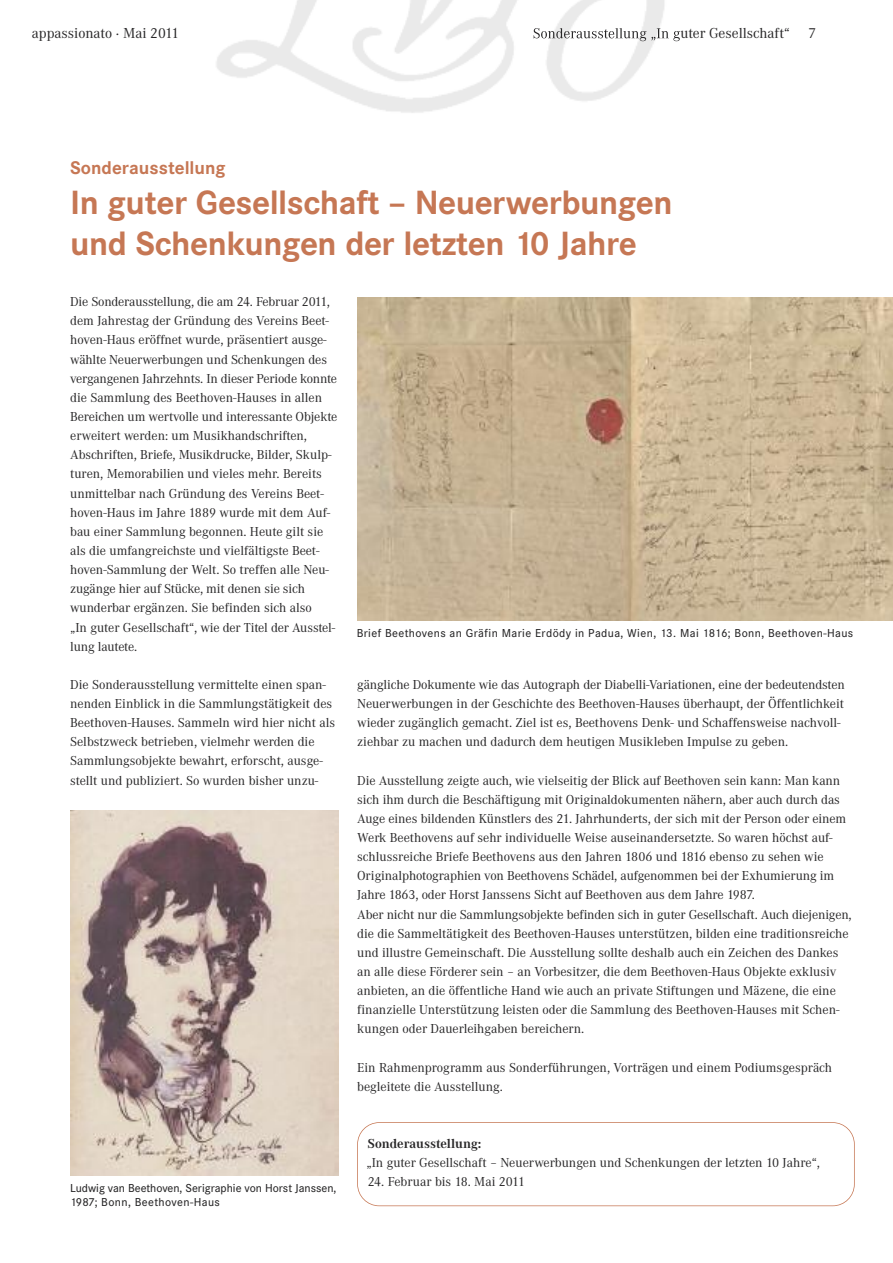
<style>
.page{position:relative;width:893px;height:1263px;background:#fff}
.page>*{position:absolute;margin:0;border:0;box-sizing:border-box;transform-origin:0 0}
.t1{font:700 33px/40.5px "Corporate SBQ";letter-spacing:-.015em;color:#c67754}
.t2{font:700 18px "Corporate SBQ";color:#c67754}
.t3{font:15px "Corporate A";color:#272627}
.t4{font:13.5px/19.2px "Corporate A";color:#272627}
.t5{font:700 13.5px "Corporate A";color:#272627}
.t6{font:500 12px "Corporate S";letter-spacing:.025em;color:#272627}
.t7{font:500 12px/13.5px "Corporate S";color:#272627}
</style>
<div class="page">
<img style="left:216px;top:0;width:464px;height:113px">
<img style="left:534px;top:28px;width:63px;height:10px">
<div style="left:357px;top:1122px;width:498px;height:84px;border:2px solid #c67754;border-radius:22px"></div>
<img style="left:357px;top:298px;width:536px;height:323px">
<img style="left:70px;top:810px;width:268px;height:366px">
<p class="t3" style="left:32px;top:24px;width:149px">appassionato · Mai 2011</p>
<h2 class="t2" style="left:70px;top:157px;width:157px">Sonderausstellung</h2>
<h1 class="t1" style="left:70px;top:182px;width:604px">In guter Gesellschaft – Neuerwerbungen und Schenkungen der letzten 10 Jahre</h1>
<p class="t4" style="left:70px;top:292px;width:269px">Die Sonderausstellung, die am 24. Februar 2011, dem Jahrestag der Gründung des Vereins Beet&shy;hoven-Haus eröffnet wurde, präsentiert ausge&shy;wählte Neuerwerbungen und Schenkungen des vergangenen Jahrzehnts. In dieser Periode konnte die Sammlung des Beethoven-Hauses in allen Bereichen um wertvolle und interessante Objekte erweitert werden: um Musikhandschriften, Abschriften, Briefe, Musikdrucke, Bilder, Skulp&shy;turen, Memorabilien und vieles mehr. Bereits unmittelbar nach Gründung des Vereins Beet&shy;hoven-Haus im Jahre 1889 wurde mit dem Auf&shy;bau einer Sammlung begonnen. Heute gilt sie als die umfangreichste und vielfältigste Beet&shy;hoven-Sammlung der Welt. So treffen alle Neu&shy;zugänge hier auf Stücke, mit denen sie sich wunderbar ergänzen. Sie befinden sich also<br>„In guter Gesellschaft“, wie der Titel der Ausstel&shy;lung lautete.</p>
<p class="t4" style="left:70px;top:675px;width:266px">Die Sonderausstellung vermittelte einen span&shy;nenden Einblick in die Sammlungstätigkeit des Beethoven-Hauses. Sammeln wird hier nicht als Selbstzweck betrieben, vielmehr werden die Sammlungsobjekte bewahrt, erforscht, ausge&shy;stellt und publiziert. So wurden bisher unzu-</p>
<p class="t4" style="left:357px;top:675px;width:489px">gängliche Dokumente wie das Autograph der Diabelli-Variationen, eine der bedeutendsten Neuerwerbungen in der Geschichte des Beethoven-Hauses überhaupt, der Öffentlichkeit wieder zugänglich gemacht. Ziel ist es, Beethovens Denk- und Schaffensweise nachvoll&shy;ziehbar zu machen und dadurch dem heutigen Musikleben Impulse zu geben.</p>
<p class="t6" style="left:357px;top:626px;width:498px">Brief Beethovens an Gräfin Marie Erdödy in Padua, Wien, 13. Mai 1816; Bonn, Beethoven-Haus</p>
<p class="t4" style="left:357px;top:770px;width:496px">Die Ausstellung zeigte auch, wie vielseitig der Blick auf Beethoven sein kann: Man kann sich ihm durch die Beschäftigung mit Originaldokumenten nähern, aber auch durch das Auge eines bildenden Künstlers des 21. Jahrhunderts, der sich mit der Person oder einem Werk Beethovens auf sehr individuelle Weise auseinandersetzte. So waren höchst auf&shy;schlussreiche Briefe Beethovens aus den Jahren 1806 und 1816 ebenso zu sehen wie Originalphotographien von Beethovens Schädel, aufgenommen bei der Exhumierung im Jahre 1863, oder Horst Janssens Sicht auf Beethoven aus dem Jahre 1987.<br>Aber nicht nur die Sammlungsobjekte befinden sich in guter Gesellschaft. Auch diejenigen, die die Sammeltätigkeit des Beethoven-Hauses unterstützen, bilden eine traditionsreiche und illustre Gemeinschaft. Die Ausstellung sollte deshalb auch ein Zeichen des Dankes an alle diese Förderer sein – an Vorbesitzer, die dem Beethoven-Haus Objekte exklusiv anbieten, an die öffentliche Hand wie auch an private Stiftungen und Mäzene, die eine finanzielle Unterstützung leisten oder die Sammlung des Beethoven-Hauses mit Schen&shy;kungen oder Dauerleihgaben bereichern.</p>
<p class="t4" style="left:357px;top:1057px;width:476px">Ein Rahmenprogramm aus Sonderführungen, Vorträgen und einem Podiumsgespräch begleitete die Ausstellung.</p>
<p class="t7" style="left:70px;top:1181px;width:268px">Ludwig van Beethoven, Serigraphie von Horst Janssen,<br>1987; Bonn, Beethoven-Haus</p>
<p class="t5" style="left:368px;top:1135px;width:115px">Sonderausstellung:</p>
<p class="t4" style="left:366px;top:1153px;width:455px">„In guter Gesellschaft – Neuerwerbungen und Schenkungen der letzten 10 Jahre“,</p>
<p class="t4" style="left:368px;top:1172px;width:159px">24. Februar bis 18. Mai 2011</p>
</div>
